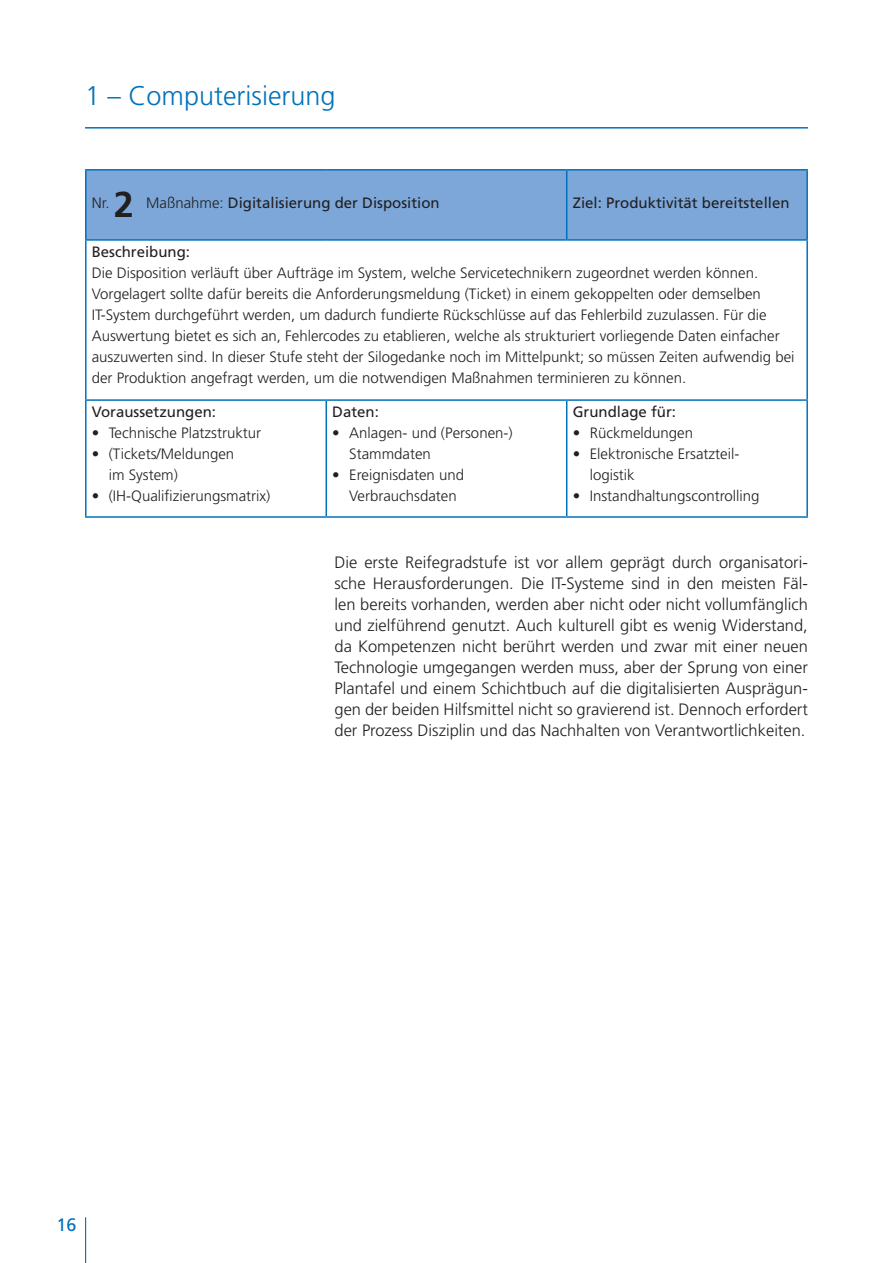
<style>
.page{position:relative;width:893px;height:1263px;background:#fff}
.page>*{position:absolute;margin:0;border:0;box-sizing:border-box;transform-origin:0 0}
.t1{font:700 36px "Frutiger";color:#231f20}
.t2{font:300 27px "Frutiger";color:#0072bc}
.t3{font:18px "Frutiger";color:#0072bc}
.t4{font:300 16.5px/21px "Frutiger";color:#231f20;text-align:justify}
.t5{font:300 15px/21px "Frutiger";color:#231f20}
.t6{font:15px "Frutiger";color:#231f20}
.s1{font-weight:300}
</style>
<div class="page">
<hr style="left:85px;top:1217px;width:1px;height:46px;background:#0072bc">
<div style="left:87px;top:171px;width:719px;height:68px;background:#7ca7d8"></div>
<hr style="left:85px;top:169px;width:241px;height:2px;background:#0072bc">
<hr style="left:85px;top:171px;width:2px;height:68px;background:#0072bc">
<hr style="left:326px;top:169px;width:241px;height:2px;background:#0072bc">
<hr style="left:567px;top:169px;width:241px;height:2px;background:#0072bc">
<hr style="left:566px;top:171px;width:1px;height:68px;background:#0072bc">
<hr style="left:806px;top:171px;width:2px;height:68px;background:#0072bc">
<hr style="left:85px;top:239px;width:241px;height:2px;background:#0072bc">
<hr style="left:85px;top:241px;width:2px;height:158px;background:#0072bc">
<hr style="left:326px;top:239px;width:241px;height:2px;background:#0072bc">
<hr style="left:567px;top:239px;width:241px;height:2px;background:#0072bc">
<hr style="left:806px;top:241px;width:2px;height:158px;background:#0072bc">
<hr style="left:85px;top:399px;width:241px;height:2px;background:#0072bc">
<hr style="left:85px;top:401px;width:2px;height:115px;background:#0072bc">
<hr style="left:326px;top:399px;width:241px;height:2px;background:#0072bc">
<hr style="left:325px;top:401px;width:2px;height:115px;background:#0072bc">
<hr style="left:567px;top:399px;width:241px;height:2px;background:#0072bc">
<hr style="left:566px;top:401px;width:1px;height:115px;background:#0072bc">
<hr style="left:806px;top:401px;width:2px;height:115px;background:#0072bc">
<hr style="left:85px;top:516px;width:241px;height:2px;background:#0072bc">
<hr style="left:326px;top:516px;width:241px;height:2px;background:#0072bc">
<hr style="left:567px;top:516px;width:241px;height:2px;background:#0072bc">
<hr style="left:85px;top:127px;width:723px;height:2px;background:#0072bc">
<p class="t2" style="left:85px;top:81px;width:252px">1 – Computerisierung</p>
<p class="t5" style="left:92px;top:193px;width:19px">Nr.</p>
<p class="t1" style="left:114px;top:183px;width:22px">2</p>
<p class="t6" style="left:146px;top:194px;width:295px"><span class="s1">Maßnahme:</span> Digitalisierung der Disposition</p>
<p class="t6" style="left:573px;top:194px;width:218px">Ziel: Produktivität bereitstellen</p>
<p class="t6" style="left:92px;top:243px;width:100px">Beschreibung:</p>
<p class="t5" style="left:92px;top:263px;width:704px">Die Disposition verläuft über Aufträge im System, welche Servicetechnikern zugeordnet werden können.<br>Vorgelagert sollte dafür bereits die Anforderungsmeldung (Ticket) in einem gekoppelten oder demselben IT-System durchgeführt werden, um dadurch fundierte Rückschlüsse auf das Fehlerbild zuzulassen. Für die Auswertung bietet es sich an, Fehlercodes zu etablieren, welche als strukturiert vorliegende Daten einfacher auszuwerten sind. In dieser Stufe steht der Silogedanke noch im Mittelpunkt; so müssen Zeiten aufwendig bei der Produktion angefragt werden, um die notwendigen Maßnahmen terminieren zu können.</p>
<p class="t6" style="left:92px;top:403px;width:126px">Voraussetzungen:</p>
<p class="t5" style="left:92px;top:423px;width:171px">• Technische Platzstruktur</p>
<p class="t5" style="left:109px;top:444px;width:127px;text-indent:-17px">• (Tickets/Meldungen im System)</p>
<p class="t5" style="left:92px;top:486px;width:180px">• (IH-Qualifizierungsmatrix)</p>
<p class="t6" style="left:573px;top:403px;width:105px">Grundlage für:</p>
<p class="t5" style="left:573px;top:423px;width:122px">• Rückmeldungen</p>
<p class="t5" style="left:590px;top:444px;width:151px;text-indent:-17px">• Elektronische Ersatzteil&shy;logistik</p>
<p class="t5" style="left:573px;top:486px;width:188px">• Instandhaltungscontrolling</p>
<p class="t6" style="left:332px;top:403px;width:48px">Daten:</p>
<p class="t5" style="left:349px;top:423px;width:165px;text-indent:-17px">• Anlagen- und (Personen-)<br>Stammdaten</p>
<p class="t5" style="left:349px;top:465px;width:116px;text-indent:-17px">• Ereignisdaten und<br>Verbrauchsdaten</p>
<p class="t4" style="left:334px;top:552px;width:475px">Die erste Reifegradstufe ist vor allem geprägt durch organisatori&shy;sche Herausforderungen. Die IT-Systeme sind in den meisten Fäl&shy;len bereits vorhanden, werden aber nicht oder nicht vollumfänglich und zielführend genutzt. Auch kulturell gibt es wenig Widerstand, da Kompetenzen nicht berührt werden und zwar mit einer neuen Technologie umgegangen werden muss, aber der Sprung von einer Plantafel und einem Schichtbuch auf die digitalisierten Ausprägun&shy;gen der beiden Hilfsmittel nicht so gravierend ist. Dennoch erfordert der Prozess Disziplin und das Nachhalten von Verantwortlichkeiten.</p>
<p class="t3" style="left:57px;top:1214px;width:22px">16</p>
</div>
